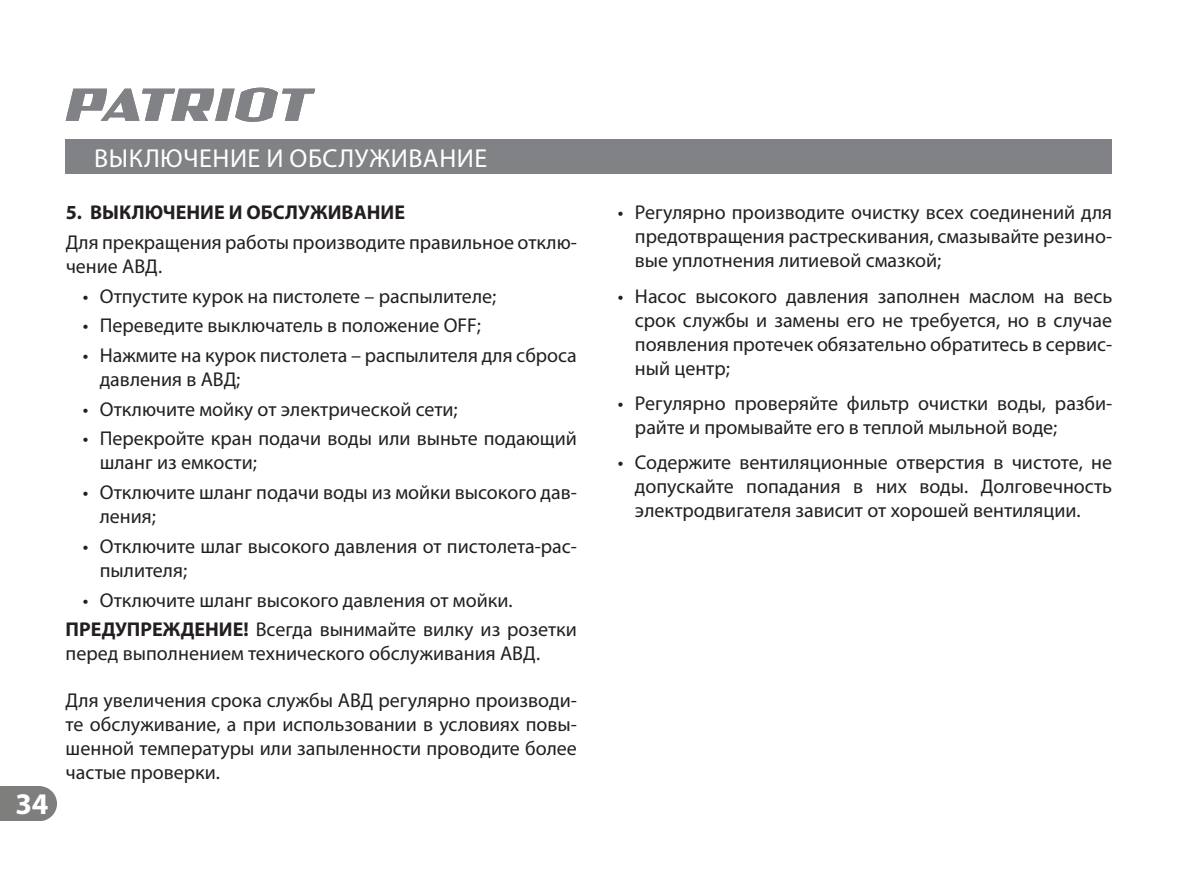
<style>
.page{position:relative;width:1182px;height:870px;background:#fff}
.page>*{position:absolute;margin:0;border:0;box-sizing:border-box;transform-origin:0 0}
.t1{font:700 30px "Myriad Pro";color:#fff}
.t2{font:26px "Myriad Pro";letter-spacing:.02em;color:#fff}
.t3{font:20px/24px "Myriad Pro";color:#231f20}
.t4{font:700 20px "Myriad Pro";color:#231f20}
.s1{font-weight:700}
</style>
<div class="page">
<div style="left:0;top:786px;width:56px;height:34px;background:#7e7e7d"></div>
<svg style="left:66px;top:88px;width:249px;height:34px"></svg>
<div style="left:66px;top:140px;width:1046px;height:34px;background:#808285"></div>
<h1 class="t1" style="left:15px;top:786px;width:35px">34</h1>
<h2 class="t2" style="left:94px;top:142px;width:394px">ВЫКЛЮЧЕНИЕ И ОБСЛУЖИВАНИЕ</h2>
<p class="t4" style="left:66px;top:201px;width:341px">5. ВЫКЛЮЧЕНИЕ И ОБСЛУЖИВАНИЕ</p>
<p class="t3" style="left:66px;top:230px;width:513px">Для прекращения работы производите правильное отклю&shy;чение АВД.</p>
<p class="t3" style="left:83px;top:283px;width:415px">• Отпустите курок на пистолете – распылителе;</p>
<p class="t3" style="left:83px;top:313px;width:400px">• Переведите выключатель в положение OFF;</p>
<p class="t3" style="left:100px;top:343px;width:479px;text-indent:-17px">• Нажмите на курок пистолета – распылителя для сброса давления в АВД;</p>
<p class="t3" style="left:83px;top:396px;width:377px">• Отключите мойку от электрической сети;</p>
<p class="t3" style="left:100px;top:426px;width:479px;text-indent:-17px">• Перекройте кран подачи воды или выньте подающий шланг из емкости;</p>
<p class="t3" style="left:100px;top:480px;width:479px;text-indent:-17px">• Отключите шланг подачи воды из мойки высокого дав&shy;ления;</p>
<p class="t3" style="left:100px;top:533px;width:479px;text-indent:-17px">• Отключите шлаг высокого давления от пистолета-рас&shy;пылителя;</p>
<p class="t3" style="left:66px;top:584px;width:513px;line-height:29.6px;text-indent:17px">• Отключите шланг высокого давления от мойки.<br><span class="s1">ПРЕДУПРЕЖДЕНИЕ!</span> Всегда вынимайте вилку из розетки</p>
<p class="t3" style="left:66px;top:641px;width:476px">перед выполнением технического обслуживания АВД.</p>
<p class="t3" style="left:66px;top:687px;width:513px;text-align:justify">Для увеличения срока службы АВД регулярно производи&shy;те обслуживание, а при использовании в условиях повы&shy;шенной температуры или запыленности проводите более частые проверки.</p>
<p class="t3" style="left:635px;top:200px;width:479px;text-align:justify;text-indent:-17px">• Регулярно производите очистку всех соединений для предотвращения растрескивания, смазывайте резино&shy;вые уплотнения литиевой смазкой;</p>
<p class="t3" style="left:635px;top:283px;width:479px;text-align:justify;text-indent:-17px">• Насос высокого давления заполнен маслом на весь срок службы и замены его не требуется, но в случае появления протечек обязательно обратитесь в сервис&shy;ный центр;</p>
<p class="t3" style="left:635px;top:391px;width:479px;text-indent:-17px">• Регулярно проверяйте фильтр очистки воды, разби&shy;райте и промывайте его в теплой мыльной воде;</p>
<p class="t3" style="left:635px;top:450px;width:479px;text-align:justify;text-indent:-17px">• Содержите вентиляционные отверстия в чистоте, не допускайте попадания в них воды. Долговечность электродвигателя зависит от хорошей вентиляции.</p>
</div>
